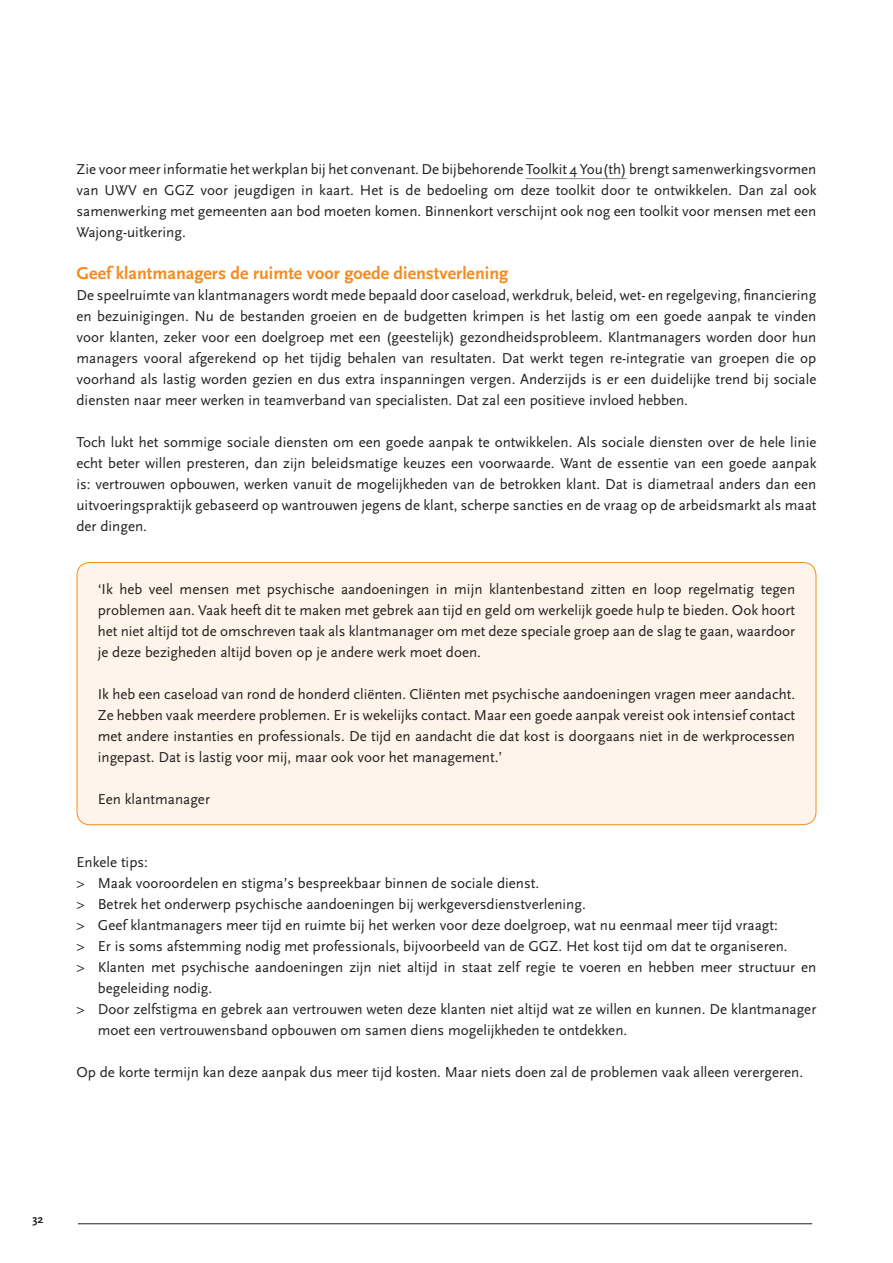
<style>
.page{position:relative;width:893px;height:1263px;background:#fff}
.page>*{position:absolute;margin:0;border:0;box-sizing:border-box;transform-origin:0 0}
.Tussenkop{font:700 18px "Scala Sans OT";color:#f68b1f}
.Body{font:15px/21px "Scala Sans OT";color:#231f20;text-align:justify}
.t1{font:700 12px "Scala Sans OT";color:#231f20}
</style>
<div class="page">
<div style="left:77px;top:562px;width:739px;height:263px;background:#fef4e9;border-radius:13px"></div>
<hr style="left:78px;top:1223px;width:734px;height:1px;background:#231f20">
<hr style="left:526px;top:178px;width:100px;height:1px;background:#808285">
<p class="Body" style="left:77px;top:159px;width:741px">Zie voor meer informatie het werkplan bij het convenant. De bijbehorende Toolkit 4 You(th) brengt samenwerkingsvormen van UWV en GGZ voor jeugdigen in kaart. Het is de bedoeling om deze toolkit door te ontwikkelen. Dan zal ook samenwerking met gemeenten aan bod moeten komen. Binnenkort verschijnt ook nog een toolkit voor mensen met een Wajong-uitkering.</p>
<p class="Tussenkop" style="left:77px;top:263px;width:433px">Geef klantmanagers de ruimte voor goede dienstverlening</p>
<p class="Body" style="left:77px;top:285px;width:741px">De speelruimte van klantmanagers wordt mede bepaald door caseload, werkdruk, beleid, wet- en regelgeving, financiering en bezuinigingen. Nu de bestanden groeien en de budgetten krimpen is het lastig om een goede aanpak te vinden voor klanten, zeker voor een doelgroep met een (geestelijk) gezondheidsprobleem. Klantmanagers worden door hun managers vooral afgerekend op het tijdig behalen van resultaten. Dat werkt tegen re-integratie van groepen die op voorhand als lastig worden gezien en dus extra inspanningen vergen. Anderzijds is er een duidelijke trend bij sociale diensten naar meer werken in teamverband van specialisten. Dat zal een positieve invloed hebben.</p>
<p class="Body" style="left:77px;top:432px;width:741px">Toch lukt het sommige sociale diensten om een goede aanpak te ontwikkelen. Als sociale diensten over de hele linie echt beter willen presteren, dan zijn beleidsmatige keuzes een voorwaarde. Want de essentie van een goede aanpak is: vertrouwen opbouwen, werken vanuit de mogelijkheden van de betrokken klant. Dat is diametraal anders dan een uitvoeringspraktijk gebaseerd op wantrouwen jegens de klant, scherpe sancties en de vraag op de arbeidsmarkt als maat der dingen.</p>
<p class="Body" style="left:98px;top:579px;width:699px">‘Ik heb veel mensen met psychische aandoeningen in mijn klantenbestand zitten en loop regelmatig tegen problemen aan. Vaak heeft dit te maken met gebrek aan tijd en geld om werkelijk goede hulp te bieden. Ook hoort het niet altijd tot de omschreven taak als klantmanager om met deze speciale groep aan de slag te gaan, waardoor je deze bezigheden altijd boven op je andere werk moet doen.</p>
<p class="Body" style="left:98px;top:684px;width:699px">Ik heb een caseload van rond de honderd cliënten. Cliënten met psychische aandoeningen vragen meer aandacht.<br>Ze hebben vaak meerdere problemen. Er is wekelijks contact. Maar een goede aanpak vereist ook intensief contact met andere instanties en professionals. De tijd en aandacht die dat kost is doorgaans niet in de werkprocessen ingepast. Dat is lastig voor mij, maar ook voor het management.’</p>
<p class="Body" style="left:98px;top:789px;width:114px">Een klantmanager</p>
<p class="Body" style="left:77px;top:852px;width:73px">Enkele tips:</p>
<p class="Body" style="left:77px;top:873px;width:464px">&gt; Maak vooroordelen en stigma’s bespreekbaar binnen de sociale dienst.</p>
<p class="Body" style="left:77px;top:894px;width:511px">&gt; Betrek het onderwerp psychische aandoeningen bij werkgeversdienstverlening.</p>
<p class="Body" style="left:77px;top:915px;width:703px">&gt; Geef klantmanagers meer tijd en ruimte bij het werken voor deze doelgroep, wat nu eenmaal meer tijd vraagt:</p>
<p class="Body" style="left:77px;top:936px;width:713px">&gt; Er is soms afstemming nodig met professionals, bijvoorbeeld van de GGZ. Het kost tijd om dat te organiseren.</p>
<p class="Body" style="left:98px;top:957px;width:720px;text-indent:-21px">&gt; Klanten met psychische aandoeningen zijn niet altijd in staat zelf regie te voeren en hebben meer structuur en begeleiding nodig.</p>
<p class="Body" style="left:98px;top:999px;width:720px;text-indent:-21px">&gt; Door zelfstigma en gebrek aan vertrouwen weten deze klanten niet altijd wat ze willen en kunnen. De klantmanager moet een vertrouwensband opbouwen om samen diens mogelijkheden te ontdekken.</p>
<p class="Body" style="left:77px;top:1062px;width:728px">Op de korte termijn kan deze aanpak dus meer tijd kosten. Maar niets doen zal de problemen vaak alleen verergeren.</p>
<p class="t1" style="left:32px;top:1213px;width:13px">32</p>
</div>
